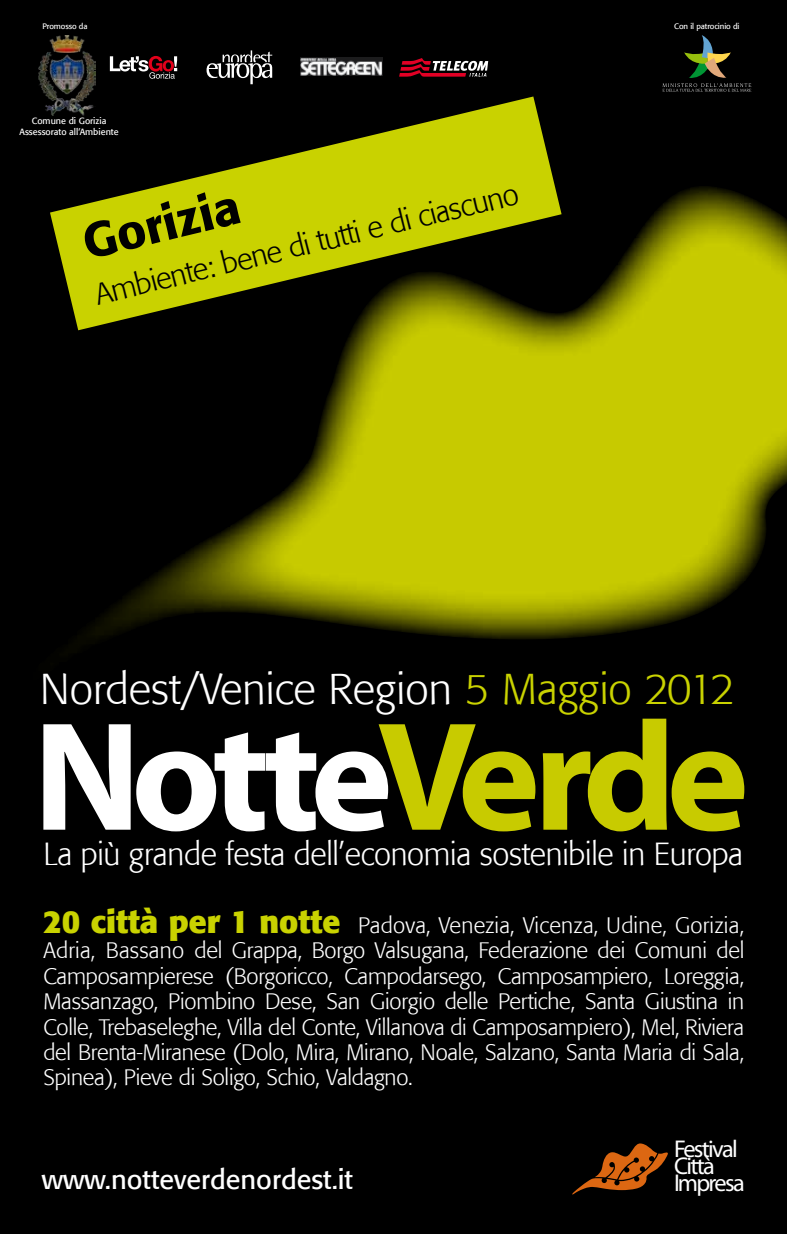
<style>
.page{position:relative;width:787px;height:1234px;background:#fff}
.page>*{position:absolute;margin:0;border:0;box-sizing:border-box;transform-origin:0 0}
.t1{font:500 48.3px "Formata";color:#000}
.t2{font:300 42.9px "Formata";color:#fff}
.t3{font:300 31.8px "Formata";letter-spacing:-.01em;color:#fff}
.t4{font:300 30px "Formata";color:#000}
.t5{font:27px "Formata";color:#fff}
.t6{font:24.3px/17.1px "Myriad Pro";letter-spacing:-.07em;color:#fff}
.t7{font:300 22.2px/25.5px "Formata";letter-spacing:-.01em;color:#fff;text-align:justify}
.t8{font:9px/10.8px "Formata";color:#fff;text-align:center}
.t9{font:7.95px "Formata";letter-spacing:-.01em;color:#fff}
.s1{color:#c9d200}
.s2{font-weight:700;font-size:31.8px;color:#c9d200}
</style>
<div class="page">
<div style="left:0;top:0;width:787px;height:1233px;background:#000"></div>
<svg style="left:78px;top:187px;width:709px;height:452px"></svg>
<svg style="left:572px;top:1143px;width:96px;height:51px"></svg>
<svg style="left:50px;top:96px;width:511px;height:234px;fill:#c9d200"></svg>
<svg style="left:300px;top:75px;width:83px;height:1px"></svg>
<img style="left:300px;top:58px;width:83px;height:17px">
<svg style="left:206px;top:50px;width:66px;height:34px"></svg>
<svg style="left:399px;top:58px;width:89px;height:19px"></svg>
<svg style="left:662px;top:35px;width:89px;height:57px"></svg>
<img style="left:38px;top:35px;width:57px;height:80px">
<svg style="left:110px;top:56px;width:67px;height:23px"></svg>
<svg style="left:388px;top:718px;width:356px;height:113px"></svg>
<svg style="left:43px;top:724px;width:345px;height:107px"></svg>
<p class="t9" style="left:42px;top:22px;width:47px">Promosso da</p>
<p class="t9" style="left:674px;top:21px;width:67px">Con il patrocinio di</p>
<p class="t8" style="left:20px;top:116px;width:100px">Comune di Gorizia<br>Assessorato all’Ambiente</p>
<h3 class="t4" style="left:91px;top:275px;width:436px;rotate:-13deg">Ambiente: bene di tutti e di ciascuno</h3>
<h1 class="t1" style="left:77px;top:213px;width:167px;rotate:-13deg">Gorizia</h1>
<h2 class="t2" style="left:40px;top:664px;width:696px">Nordest/Venice Region <span class="s1">5 Maggio 2012</span></h2>
<h3 class="t3" style="left:43px;top:835px;width:701px">La più grande festa dell’economia sostenibile in Europa</h3>
<p class="t7" style="left:43px;top:912px;width:702px"><span class="s2">20 città per 1 notte</span> Padova, Venezia, Vicenza, Udine, Gorizia, Adria, Bassano del Grappa, Borgo Valsugana, Federazione dei Comuni del Camposampierese (Borgoricco, Campodarsego, Camposampiero, Loreggia, Massanzago, Piombino Dese, San Giorgio delle Pertiche, Santa Giustina in Colle, Trebaseleghe, Villa del Conte, Villanova di Camposampiero), Mel, Riviera del Brenta-Miranese (Dolo, Mira, Mirano, Noale, Salzano, Santa Maria di Sala, Spinea), Pieve di Soligo, Schio, Valdagno.</p>
<p class="t5" style="left:42px;top:1162px;width:313px">www.notteverdenordest.it</p>
<p class="t6" style="left:674px;top:1139px;width:65px">Festival<br>Città</p>
<p class="t6" style="left:674px;top:1173px;width:72px">Impresa</p>
</div>
